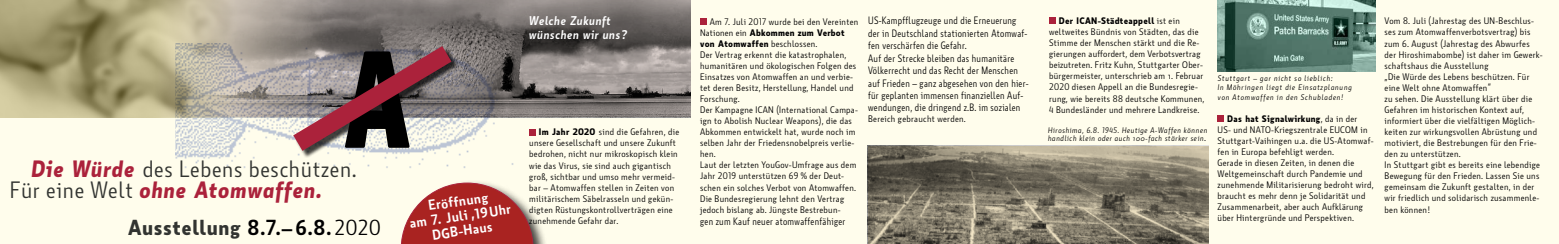
<style>
.page{position:relative;width:1559px;height:244px;background:#fff}
.page>*{position:absolute;margin:0;border:0;box-sizing:border-box;transform-origin:0 0}
.t1{font:700 132.91px "Botanika Mono";color:#000}
.t2{font:22.84px/20.8px "Botanika Std";letter-spacing:.03em;color:#323431}
.t3{font:700 21px "Botanika Std";letter-spacing:.03em;color:#323431}
.t4{font:600 13.91px/14.9px "Botanika Std";color:#fff;text-align:center}
.t5{font:italic 600 12.25px/14.7px "Botanika Std";letter-spacing:.04em;color:#fff}
.t6{font:10.33px/12.4px "Botanika Std";letter-spacing:.03em;color:#000;scale:.89 1}
.t7{font:9.19px/11px "Botanika Std";letter-spacing:.03em;color:#000}
.t8{font:italic 7.88px/9.1px "Botanika Std";letter-spacing:.09em;color:#000}
.t9{font:italic 7.88px/8.8px "Botanika Std";letter-spacing:.07em;color:#000}
.s1{font-weight:700;font-style:italic;color:#ab223b}
.s2{font-weight:600;color:#000}
.s3{font-weight:400;color:#000}
.s4{font-weight:700}
.s5{font-style:normal;font-size:9.19px}
</style>
<div class="page">
<div style="left:0;top:0;width:1559px;height:243px;background:#fffdec"></div>
<svg style="left:236px;top:0;width:455px;height:117px;background:#7e7875"></svg>
<img style="left:0;top:0;width:236px;height:117px">
<img style="left:175px;top:43px;width:345px;height:125px">
<div style="left:399px;top:179px;width:149px;height:64px;background:#000;opacity:.75"></div>
<svg style="left:401px;top:182px;width:133px;height:61px"></svg>
<svg style="left:700px;top:18px;width:6px;height:6px"></svg>
<svg style="left:868px;top:145px;width:341px;height:98px;background:#827b6a"></svg>
<svg style="left:529px;top:129px;width:6px;height:6px"></svg>
<svg style="left:1049px;top:18px;width:6px;height:6px"></svg>
<div style="left:1217px;top:115px;width:7px;height:6px;background:#ab223b"></div>
<svg style="left:273px;top:29px;width:198px;height:138px"></svg>
<img style="left:1217px;top:0;width:159px;height:71px">
<h1 class="t1" style="left:337px;top:9px;width:81px">A</h1>
<h2 class="t2" style="left:10px;top:157px;width:348px;text-indent:21px"><span class="s1">Die Würde</span> des Lebens beschützen.<br>Für eine Welt <span class="s1">ohne Atomwaffen.</span></h2>
<h3 class="t3" style="left:128px;top:212px;width:254px">Ausstellung <span class="s2">8.7.– 6.8.</span><span class="s3">2020</span></h3>
<h3 class="t4" style="left:407px;top:200px;width:103px;rotate:-8deg">Eröffnung<br>am 7. Juli ,19Uhr<br>DGB-Haus</h3>
<h3 class="t5" style="left:529px;top:12px;width:100px">Welche Zukunft wünschen wir uns?</h3>
<p class="t7" style="left:529px;top:126px;width:151px;text-indent:10px"><span class="s4">Im Jahr 2020</span> sind die Gefahren, die unsere Gesellschaft und unsere Zukunft bedrohen, nicht nur mikroskopisch klein wie das Virus, sie sind auch gigantisch groß, sichtbar und umso mehr vermeid&shy;bar – Atomwaffen stellen in Zeiten von militärischem Säbelrasseln und gekün&shy;digten Rüstungskontrollverträgen eine zunehmende Gefahr dar.</p>
<p class="t7" style="left:700px;top:16px;width:160px;text-indent:10px">Am 7. Juli 2017 wurde bei den Vereinten Nationen ein <span class="s4">Abkommen zum Verbot von Atomwaffen</span> beschlossen.<br>Der Vertrag erkennt die katastrophalen, humanitären und ökologischen Folgen des Einsatzes von Atomwaffen an und verbie&shy;tet deren Besitz, Herstellung, Handel und Forschung.<br>Der Kampagne ICAN (International Campa&shy;ign to Abolish Nuclear Weapons), die das Abkommen entwickelt hat, wurde noch im selben Jahr der Friedensnobelpreis verlie&shy;hen.<br>Laut der letzten YouGov-Umfrage aus dem Jahr 2019 unterstützen 69 % der Deut&shy;schen ein solches Verbot von Atomwaffen.<br>Die Bundesregierung lehnt den Vertrag jedoch bislang ab. Jüngste Bestrebun-</p>
<p class="t6" style="left:700px;top:214px;width:165px">gen zum Kauf neuer atomwaffenfähiger</p>
<p class="t6" style="left:868px;top:14px;width:182px">US-Kampfflugzeuge und die Erneuerung der in Deutschland stationierten Atomwaf&shy;fen verschärfen die Gefahr.<br>Auf der Strecke bleiben das humanitäre Völkerrecht und das Recht der Menschen auf Frieden – ganz abgesehen von den hier&shy;für geplanten immensen finanziellen Auf&shy;wendungen, die dringend z.B. im sozialen</p>
<p class="t7" style="left:868px;top:113px;width:99px">Bereich gebraucht werden.</p>
<p class="t7" style="left:1049px;top:15px;width:157px;text-indent:10px"><span class="s4">Der ICAN-Städteappell</span> ist ein weltweites Bündnis von Städten, das die Stimme der Menschen stärkt und die Re&shy;gierungen auffordert, dem Verbotsvertrag beizutreten. Fritz Kuhn, Stuttgarter Ober&shy;bürgermeister, unterschrieb am 1. Februar 2020 diesen Appell an die Bundesregie&shy;rung, wie bereits 88 deutsche Kommunen, 4 Bundesländer und mehrere Landkreise.</p>
<p class="t9" style="left:1048px;top:125px;width:161px">Hiroshima, 6.8. 1945. Heutige A-Waffen können handlich klein oder auch 100-fach stärker sein<span class="s5">.</span></p>
<p class="t8" style="left:1218px;top:74px;width:136px">Stuttgart – gar nicht so lieblich:<br>In Möhringen liegt die Einsatzplanung von Atomwaffen in den Schubladen!</p>
<p class="t7" style="left:1217px;top:112px;width:158px;text-indent:10px"><span class="s4">Das hat Signalwirkung</span>, da in der<br>US- und NATO-Kriegszentrale EUCOM in Stuttgart-Vaihingen u.a. die US-Atomwaf&shy;fen in Europa befehligt werden.<br>Gerade in diesen Zeiten, in denen die Weltgemeinschaft durch Pandemie und zunehmende Militarisierung bedroht wird, braucht es mehr denn je Solidarität und Zusammenarbeit, aber auch Aufklärung über Hintergründe und Perspektiven.</p>
<p class="t7" style="left:1385px;top:15px;width:160px">Vom 8. Juli (Jahrestag des UN-Beschlus&shy;ses zum Atomwaffenverbotsvertrag) bis zum 6. August (Jahrestag des Abwurfes der Hiroshimabombe) ist daher im Gewerk&shy;schaftshaus die Ausstellung<br>„Die Würde des Lebens beschützen. Für eine Welt ohne Atomwaffen“<br>zu sehen. Die Ausstellung klärt über die Gefahren im historischen Kontext auf, informiert über die vielfältigen Möglich&shy;keiten zur wirkungsvollen Abrüstung und motiviert, die Bestrebungen für den Frie&shy;den zu unterstützen.<br>In Stuttgart gibt es bereits eine lebendige Bewegung für den Frieden. Lassen Sie uns gemeinsam die Zukunft gestalten, in der wir friedlich und solidarisch zusammenle&shy;ben können!</p>
</div>
